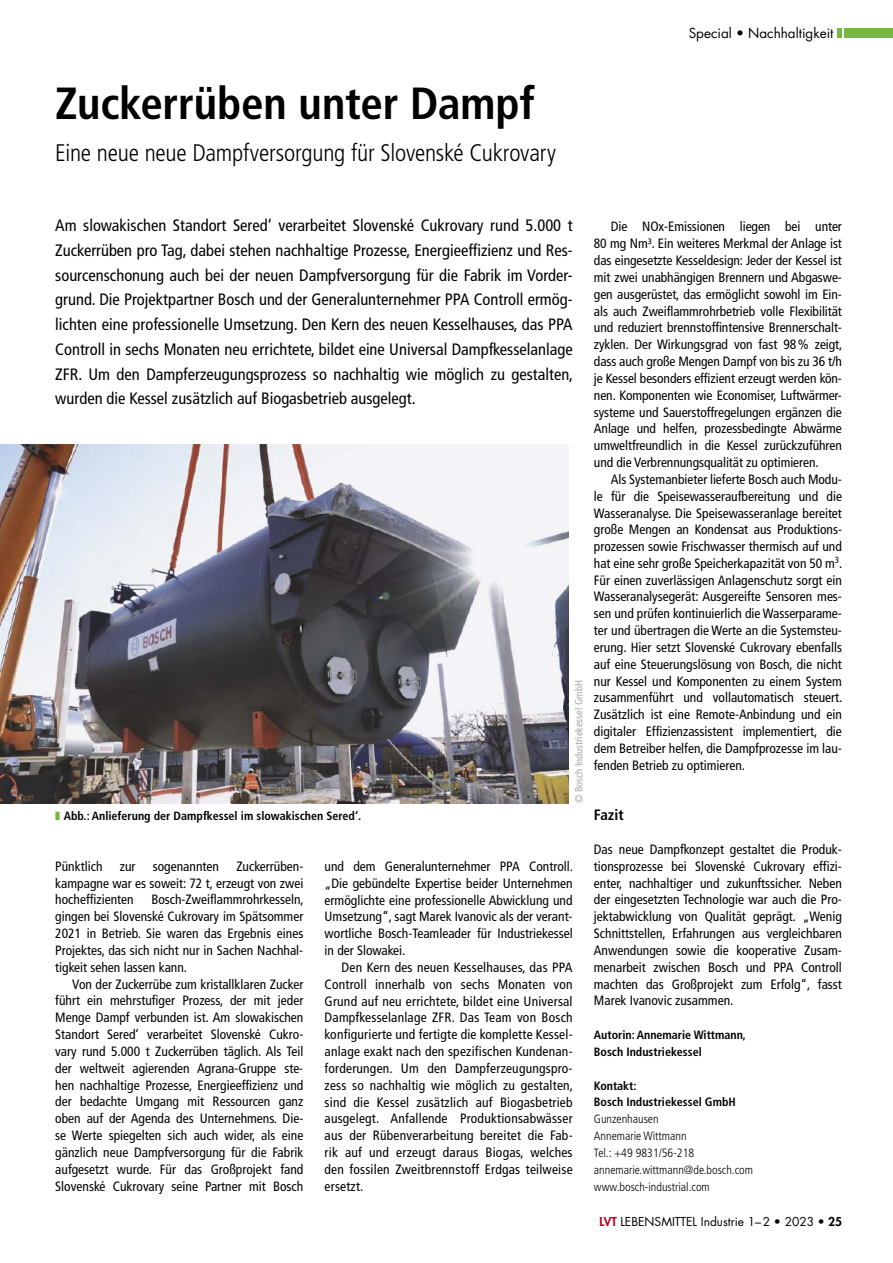
<style>
.page{position:relative;width:893px;height:1263px;background:#fff}
.page>*{position:absolute;margin:0;border:0;box-sizing:border-box;transform-origin:0 0}
.t1{font:700 condensed 45px "Frutiger LT Std";letter-spacing:-.005em;color:#000}
.t2{font:300 condensed 24px "Frutiger LT Std";letter-spacing:-.01em;color:#000}
.t3{font:condensed 16.5px/24.8px "Frutiger LT Std";color:#000;text-align:justify}
.t4{font:700 condensed 15px "Frutiger LT Std";letter-spacing:.005em;color:#000}
.t5{font:condensed 13.5px/16.8px "Frutiger LT Std";color:#000;text-align:justify}
.t6{font:13.5px "Futura Std";color:#000}
.t7{font:700 condensed 12px/16.8px "Frutiger LT Std";color:#000}
.t8{font:300 condensed 12px/16.8px "Frutiger LT Std";color:#000}
.t9{font:12px "Futura Std";color:#000}
.t10{font:condensed 10.5px "Frutiger LT Std";color:#aaa}
.s1{color:#75b73f}
.s2{font-weight:800;color:#be0027}
.s3{font-weight:800}
</style>
<div class="page">
<img style="left:0;top:444px;width:568px;height:359px">
<hr style="left:838px;top:28px;width:4px;height:10px;background:#75b73f">
<div style="left:845px;top:28px;width:48px;height:10px;background:#75b73f"></div>
<h1 class="t1" style="left:55px;top:76px;width:481px">Zuckerrüben unter Dampf</h1>
<h2 class="t2" style="left:55px;top:139px;width:502px">Eine neue neue Dampfversorgung für Slovenské Cukrovary</h2>
<p class="t6" style="left:689px;top:24px;width:146px">Special • Nachhaltigkeit</p>
<p class="t3" style="left:55px;top:213px;width:519px">Am slowakischen Standort Sered‘ verarbeitet Slovenské Cukrovary rund 5.000 t Zuckerrüben pro Tag, dabei stehen nachhaltige Prozesse, Energieeffizienz und Res&shy;sourcenschonung auch bei der neuen Dampfversorgung für die Fabrik im Vorder&shy;grund. Die Projektpartner Bosch und der Generalunternehmer PPA Controll ermög&shy;lichten eine professionelle Umsetzung. Den Kern des neuen Kesselhauses, das PPA Controll in sechs Monaten neu errichtete, bildet eine Universal Dampfkesselanlage ZFR. Um den Dampferzeugungsprozess so nachhaltig wie möglich zu gestalten, wurden die Kessel zusätzlich auf Biogasbetrieb ausgelegt.</p>
<p class="t7" style="left:55px;top:808px;width:307px"><span class="s1">❚</span> Abb.: Anlieferung der Dampfkessel im slowakischen Sered‘.</p>
<p class="t10" style="left:573px;top:803px;width:125px;rotate:-90deg">© Bosch Industriekessel GmbH</p>
<p class="t5" style="left:55px;top:858px;width:250px;text-indent:181px">Zuckerrüben&shy;kampagne war es soweit: 72 t, erzeugt von zwei hocheffizienten</p>
<p class="t5" style="left:55px;top:858px;width:49px">Pünktlich</p>
<p class="t5" style="left:120px;top:858px;width:17px">zur</p>
<p class="t5" style="left:153px;top:858px;width:68px">sogenannten</p>
<p class="t5" style="left:55px;top:891px;width:250px;text-indent:96px">Bosch-Zweiflammrohrkesseln, gingen bei Slovenské Cukrovary im Spätsommer 2021 in Betrieb. Sie waren das Ergebnis eines Projektes, das sich nicht nur in Sachen Nachhal&shy;tigkeit sehen lassen kann.</p>
<p class="t5" style="left:55px;top:975px;width:250px;text-indent:17px">Von der Zuckerrübe zum kristallklaren Zucker führt ein mehrstufiger Prozess, der mit jeder Menge Dampf verbunden ist. Am slowakischen Standort Sered‘ verarbeitet Slovenské Cukro&shy;vary rund 5.000 t Zuckerrüben täglich. Als Teil der weltweit agierenden Agrana-Gruppe ste&shy;hen nachhaltige Prozesse, Energieeffizienz und der bedachte Umgang mit Ressourcen ganz oben auf der Agenda des Unternehmens. Die&shy;se Werte spiegelten sich auch wider, als eine gänzlich neue Dampfversorgung für die Fabrik aufgesetzt wurde. Für das Großprojekt fand Slovenské Cukrovary seine Partner mit Bosch</p>
<p class="t5" style="left:325px;top:858px;width:250px">und dem Generalunternehmer PPA Controll. „Die gebündelte Expertise beider Unternehmen ermöglichte eine professionelle Abwicklung und Umsetzung“, sagt Marek Ivanovic als der verant&shy;wortliche Bosch-Teamleader für Industriekessel in der Slowakei.</p>
<p class="t5" style="left:325px;top:959px;width:250px;text-indent:17px">Den Kern des neuen Kesselhauses, das PPA Controll innerhalb von sechs Monaten von Grund auf neu errichtete, bildet eine Universal Dampfkesselanlage ZFR. Das Team von Bosch konfigurierte und fertigte die komplette Kessel&shy;anlage exakt nach den spezifischen Kundenan&shy;forderungen. Um den Dampferzeugungspro&shy;zess so nachhaltig wie möglich zu gestalten, sind die Kessel zusätzlich auf Biogasbetrieb ausgelegt. Anfallende Produktionsabwässer aus der Rübenverarbeitung bereitet die Fab&shy;rik auf und erzeugt daraus Biogas, welches den fossilen Zweitbrennstoff Erdgas teilweise ersetzt.</p>
<p class="t5" style="left:594px;top:218px;width:250px;text-indent:17px">Die NOx-Emissionen liegen bei unter 80 mg Nm³. Ein weiteres Merkmal der Anlage ist das eingesetzte Kesseldesign: Jeder der Kessel ist mit zwei unabhängigen Brennern und Abgaswe&shy;gen ausgerüstet, das ermöglicht sowohl im Ein&shy;als auch Zweiflammrohrbetrieb volle Flexibilität und reduziert brennstoffintensive Brennerschalt&shy;zyklen. Der Wirkungsgrad von fast 98% zeigt, dass auch große Mengen Dampf von bis zu 36 t/h je Kessel besonders effizient erzeugt werden kön&shy;nen. Komponenten wie Economiser, Luftwärmer&shy;systeme und Sauerstoffregelungen ergänzen die Anlage und helfen, prozessbedingte Abwärme umweltfreundlich in die Kessel zurückzuführen und die Verbrennungsqualität zu optimieren.</p>
<p class="t5" style="left:594px;top:471px;width:250px;text-indent:17px">Als Systemanbieter lieferte Bosch auch Modu&shy;le für die Speisewasseraufbereitung und die Wasseranalyse. Die Speisewasseranlage bereitet große Mengen an Kondensat aus Produktions&shy;prozessen sowie Frischwasser thermisch auf und hat eine sehr große Speicherkapazität von 50 m<sup>3</sup>.<br>Für einen zuverlässigen Anlagenschutz sorgt ein Wasseranalysegerät: Ausgereifte Sensoren mes&shy;sen und prüfen kontinuierlich die Wasserparame&shy;ter und übertragen die Werte an die Systemsteu&shy;erung. Hier setzt Slovenské Cukrovary ebenfalls auf eine Steuerungslösung von Bosch, die nicht nur Kessel und Komponenten zu einem System zusammenführt und vollautomatisch steuert.<br>Zusätzlich ist eine Remote-Anbindung und ein digitaler Effizienzassistent implementiert, die dem Betreiber helfen, die Dampfprozesse im lau&shy;fenden Betrieb zu optimieren.</p>
<p class="t4" style="left:594px;top:806px;width:31px">Fazit</p>
<p class="t5" style="left:594px;top:841px;width:250px">Das neue Dampfkonzept gestaltet die Produk&shy;tionsprozesse bei Slovenské Cukrovary effizi&shy;enter, nachhaltiger und zukunftssicher. Neben der eingesetzten Technologie war auch die Pro&shy;jektabwicklung von Qualität geprägt. „Wenig Schnittstellen, Erfahrungen aus vergleichbaren Anwendungen sowie die kooperative Zusam&shy;menarbeit zwischen Bosch und PPA Controll machten das Großprojekt zum Erfolg“, fasst Marek Ivanovic zusammen.</p>
<p class="t7" style="left:594px;top:1026px;width:154px">Autorin: Annemarie Wittmann,<br>Bosch Industriekessel</p>
<p class="t7" style="left:594px;top:1077px;width:143px">Kontakt:<br>Bosch Industriekessel GmbH</p>
<p class="t8" style="left:594px;top:1111px;width:161px">Gunzenhausen<br>Annemarie Wittmann<br>Tel.: +49 9831/56-218 annemarie.wittmann@de.bosch.com www.bosch-industrial.com</p>
<p class="t9" style="left:600px;top:1214px;width:244px"><span class="s2">LVT</span> LEBENSMITTEL Industrie 1–2 • 2023 <span class="s3">• 25</span></p>
</div>
